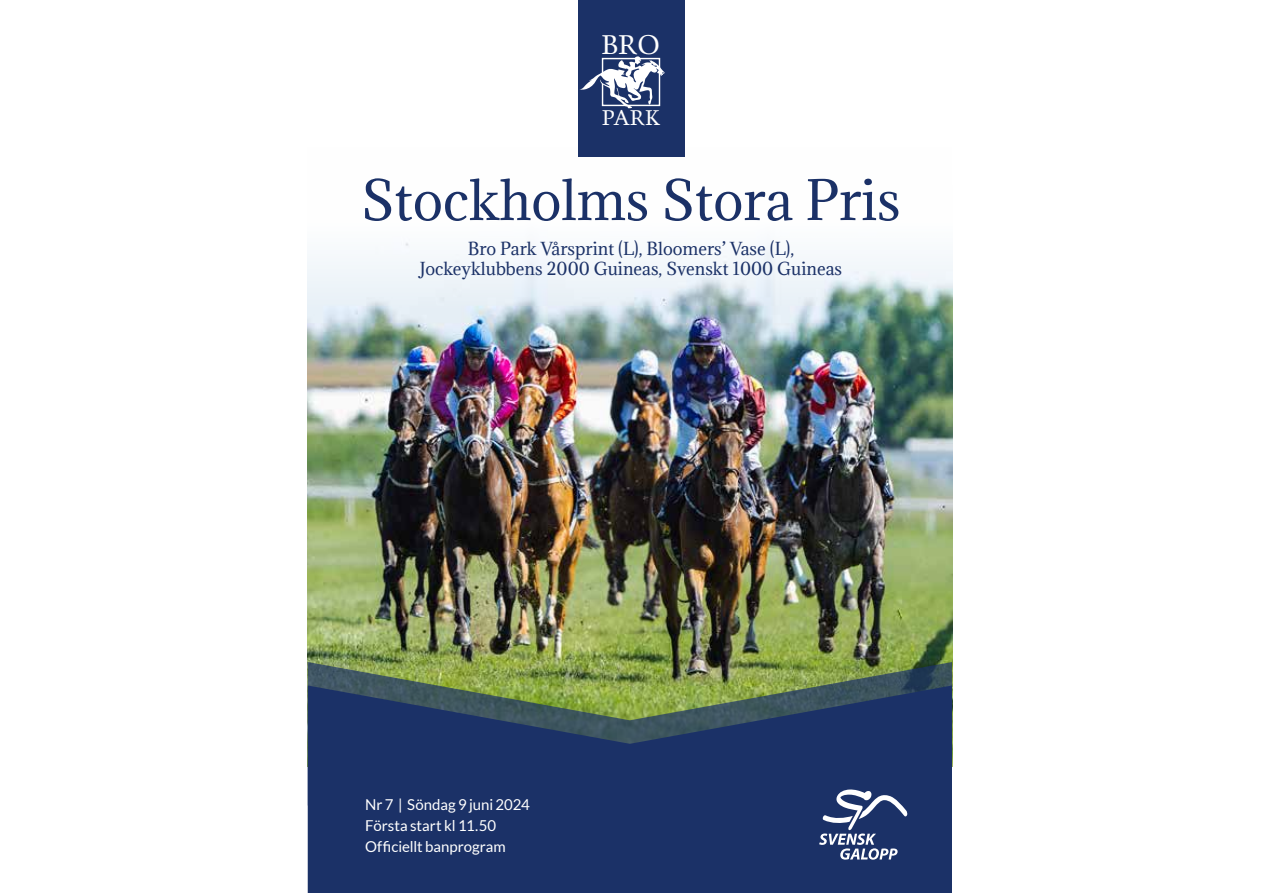
<style>
.page{position:relative;width:1263px;height:893px;background:#fff}
.page>*{position:absolute;margin:0;border:0;box-sizing:border-box;transform-origin:0 0}
.t1{font:51px "Adamina";color:#1b3167}
.t2{font:26.85px "Trump Mediaeval LT Std";color:#fff}
.t3{font:21.15px "Trump Mediaeval LT Std";color:#fff}
.t4{font:16.5px/19.8px "Adamina";color:#1b3167;text-align:center}
.t5{font:15px/21px "Lato";color:#fff}
</style>
<div class="page">
<img style="left:308px;top:242px;width:644px;height:420px">
<img style="left:308px;top:662px;width:644px;height:23px">
<svg style="left:308px;top:685px;width:644px;height:208px;background:#243b64"></svg>
<svg style="left:819px;top:789px;width:89px;height:71px"></svg>
<div style="left:578px;top:0;width:107px;height:156px;background:#1b3167"></div>
<svg style="left:579px;top:56px;width:86px;height:53px"></svg>
<h2 class="t2" style="left:602px;top:29px;width:60px">BRO</h2>
<p class="t3" style="left:602px;top:104px;width:60px">PARK</p>
<h1 class="t1" style="left:361px;top:165px;width:541px">Stockholms Stora Pris</h1>
<p class="t4" style="left:420px;top:238px;width:424px">Bro Park Vårsprint (L), Bloomers’ Vase (L),<br>Jockeyklubbens 2000 Guineas, Svenskt 1000 Guineas</p>
<p class="t5" style="left:365px;top:794px;width:166px">Nr 7 | Söndag 9 juni 2024<br>Första start kl 11.50<br>Officiellt banprogram</p>
</div>
